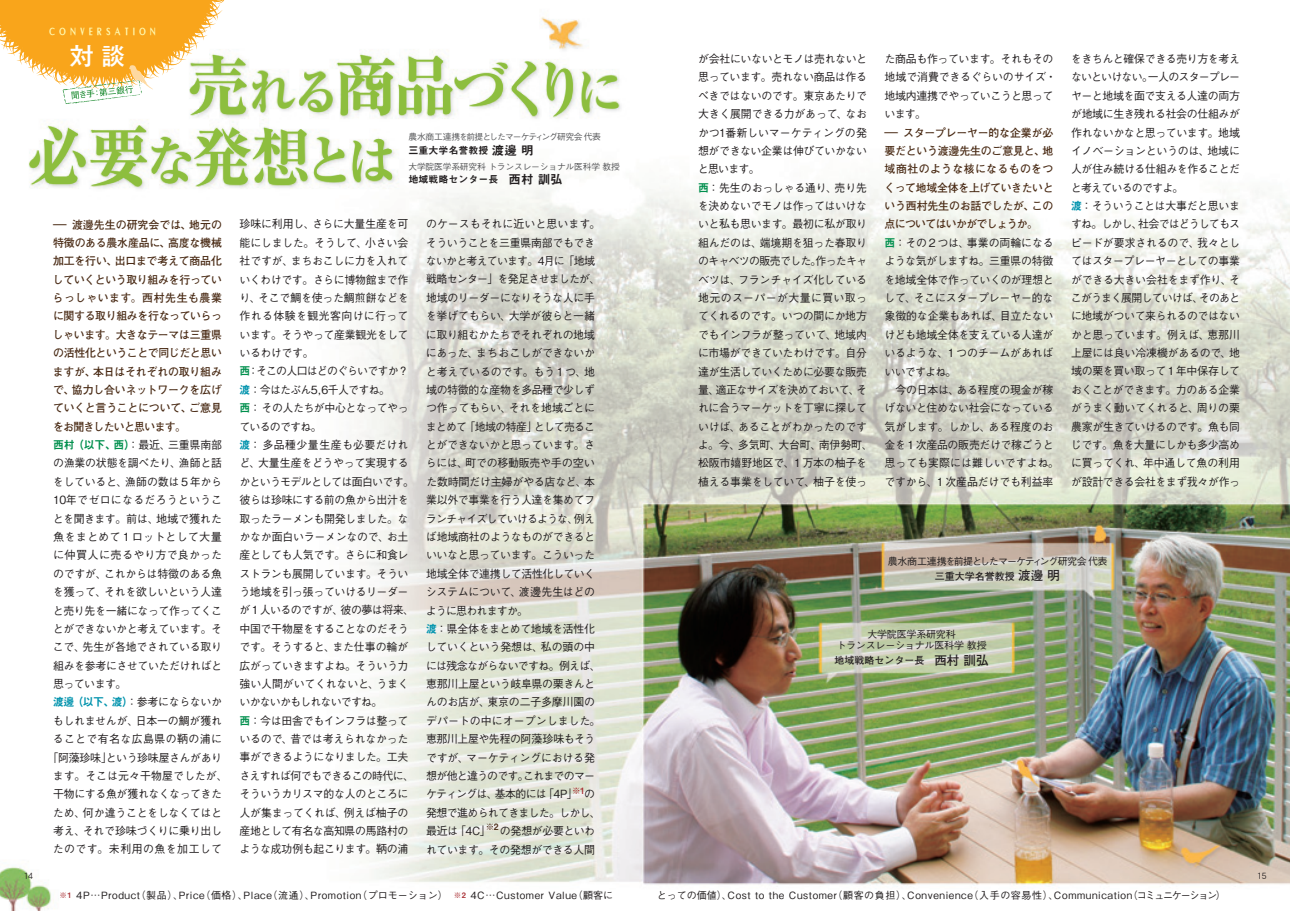
<style>
.page{position:relative;width:1290px;height:911px;background:#fff}
.page>*{position:absolute;margin:0;border:0;box-sizing:border-box;transform-origin:0 0}
.t1{font:65.75px "Ryumin Pro Ex Bold 90 pv RKSJ H";color:#8dbe3e;scale:.95 1}
.t2{font:52.88px "Ryumin Pro Ex Bold 90 pv RKSJ H";color:#8dbe3e;scale:.94 1}
.t3{font:500 23.75px "Gothic MB101 Pro";color:#fff}
.t4{font:13.75px "Banco Normal";letter-spacing:.34em;color:#fff8ae}
.t5{font:500 11.25px/18.4px "Gothic BBB Pr 6 N";letter-spacing:-.03em;color:#231f20}
.t6{font:700 11.25px/18.4px "Futo Go B101 Pr 6 N";letter-spacing:-.025em;color:#492a14;text-align:justify;scale:1.2 1}
.t7{font:700 11.25px/18.4px "Futo Go B101 Pro";letter-spacing:-.03em;color:#492a14;text-align:justify;scale:1.2 1}
.t8{font:500 11.25px "Gothic BBB Pr 6 N";letter-spacing:.04em;color:#231f20}
.t9{font:500 11.25px "Gothic BBB Pr 6 N";letter-spacing:.025em;color:#231f20}
.t10{font:500 11.25px "Gothic BBB Pr 6 N";letter-spacing:.005em;color:#231f20}
.t11{font:500 11.25px "Gothic BBB Pr 6 N";color:#231f20}
.t12{font:500 11.25px "Gothic BBB Pr 6 N";letter-spacing:.02em;color:#231f20}
.t13{font:500 10px "Gothic BBB Pro";letter-spacing:.06em;color:#231f20}
.t14{font:10px "Futo Go B101 Pro Bold 90 pv RKSJ H";color:#231f20}
.t15{font:10px "Midashi Go Pro MB31 90 pv RKSJ H";color:#231f20}
.t16{font:10px "Gothic BBB Pr 6 N Medium 90 pv RKSJ H";letter-spacing:-.09em;color:#231f20}
.t17{font:10px/11.2px "Gothic BBB Pr 6 N Medium 90 pv RKSJ H";letter-spacing:-.02em;color:#231f20;text-align:center}
.t18{font:8.75px "Gothic BBB Pr 6 N Medium 90 pv RKSJ H";letter-spacing:-.09em;color:#57585a}
.t19{font:8.75px "Gothic BBB Pr 6 N Medium 90 pv RKSJ H";letter-spacing:-.02em;color:#57585a}
.t20{font:8.75px "DFPHS Gothic CID W3";color:#231f20}
.s1{font-size:50px}
.s2{font-size:57.88px}
.s3{font-size:66.12px}
.s4{font-size:63.5px}
.s5{font-size:12.5px}
.s6{font-family:"Midashi Go Pr 6 N MB31";font-weight:400;color:#008f4d}
.s7{font-family:"Midashi Go Pr 6 N MB31";font-weight:400;color:#0093ad}
.s8{font-family:"Midashi Go Pr 6 N MB31";font-weight:400;font-size:7.5px;color:#a72b30}
</style>
<div class="page">
<img style="left:0;top:17px;width:1290px;height:894px">
<svg style="left:0;top:0;width:233px;height:105px"></svg>
<p class="t4" style="left:50px;top:23px;width:107px">conversation</p>
<h3 class="t3" style="left:70px;top:36px;width:57px">対 談</h3>
<h1 class="t1" style="left:187px;top:34px;width:461px">売<span class="s1">れる</span>商品<span class="s2">づくり</span><span class="s1">に</span></h1>
<h2 class="t2" style="left:27px;top:119px;width:395px"><span class="s3">必要</span>な<span class="s4">発想</span>とは</h2>
<p class="t18" style="left:408px;top:130px;width:194px">農水商工連携を前提としたマーケティング研究会 代表</p>
<p class="t19" style="left:408px;top:160px;width:213px">大学院医学系研究科 トランスレーショナル医科学 教授</p>
<p class="t15" style="left:408px;top:171px;width:156px">地域戦略センター長　<span class="s5">西村 訓弘</span></p>
<p class="t15" style="left:408px;top:142px;width:126px">三重大学名誉教授 <span class="s5">渡邊 明</span></p>
<p class="t6" style="left:53px;top:215px;width:142px">― 渡邊先生の研究会では、地元の特徴のある農水産品に、高度な機械加工を行い、出口まで考えて商品化していくという取り組みを行っていらっしゃいます。西村先生も農業に関する取り組みを行なっていらっしゃいます。大きなテーマは三重県の活性化ということで同じだと思いますが、本日はそれぞれの取り組みで、協力し合いネットワークを広げていくと言うことについて、ご意見をお聞きしたいと思います。</p>
<p class="t5" style="left:53px;top:435px;width:170px"><span class="s6">西村（以下、西）</span>：最近、三重県南部</p>
<p class="t5" style="left:53px;top:453px;width:170px">の漁業の状態を調べたり、漁師と話</p>
<p class="t5" style="left:53px;top:471px;width:171px">をしていると、漁師の数は５年から</p>
<p class="t9" style="left:53px;top:491px;width:171px">10年でゼロになるだろうというこ</p>
<p class="t5" style="left:53px;top:508px;width:171px">とを聞きます。前は、地域で獲れた</p>
<p class="t11" style="left:53px;top:528px;width:170px">魚をまとめて１ロットとして大量</p>
<p class="t12" style="left:53px;top:546px;width:171px">に仲買人に売るやり方で良かった</p>
<p class="t5" style="left:53px;top:563px;width:170px">のですが、これからは特徴のある魚</p>
<p class="t5" style="left:53px;top:582px;width:170px">を獲って、それを欲しいという人達</p>
<p class="t5" style="left:53px;top:600px;width:171px">と売り先を一緒になって作ってくこ</p>
<p class="t5" style="left:53px;top:619px;width:171px">とができないかと考えています。そ</p>
<p class="t5" style="left:53px;top:637px;width:171px">こで、先生が各地でされている取り</p>
<p class="t5" style="left:53px;top:655px;width:171px">組みを参考にさせていただければと</p>
<p class="t5" style="left:53px;top:674px;width:75px">思っています。</p>
<p class="t5" style="left:53px;top:692px;width:170px"><span class="s7">渡邊（以下、渡）</span>：参考にならないか</p>
<p class="t5" style="left:53px;top:710px;width:171px">もしれませんが、日本一の鯛が獲れ</p>
<p class="t8" style="left:53px;top:730px;width:171px">ることで有名な広島県の鞆の浦に</p>
<p class="t5" style="left:47px;top:747px;width:176px">「阿藻珍味」という珍味屋さんがあり</p>
<p class="t10" style="left:53px;top:766px;width:176px">ます。そこは元々干物屋でしたが、</p>
<p class="t5" style="left:53px;top:784px;width:170px">干物にする魚が獲れなくなってきた</p>
<p class="t5" style="left:53px;top:802px;width:171px">ため、何か違うことをしなくてはと</p>
<p class="t5" style="left:53px;top:821px;width:170px">考え、それで珍味づくりに乗り出し</p>
<p class="t8" style="left:53px;top:840px;width:171px">たのです。未利用の魚を加工して</p>
<p class="t5" style="left:239px;top:214px;width:176px">珍味に利用し、さらに大量生産を可能にしました。そうして、小さい会社ですが、まちおこしに力を入れていくわけです。さらに博物館まで作り、そこで鯛を使った鯛煎餅などを作れる体験を観光客向けに行っています。そうやって産業観光をしているわけです。<br><span class="s6">西</span>：そこの人口はどのぐらいですか？<span class="s7">渡</span>：今はたぶん5,6千人ですね。<br><span class="s6">西</span>： その人たちが中心となってやっているのですね。<br><span class="s7">渡</span>： 多品種少量生産も必要だけれど、大量生産をどうやって実現するかというモデルとしては面白いです。彼らは珍味にする前の魚から出汁を取ったラーメンも開発しました。なかなか面白いラーメンなので、お土産としても人気です。さらに和食レストランも展開しています。そういう地域を引っ張っていけるリーダーが１人いるのですが、彼の夢は将来、中国で干物屋をすることなのだそうです。そうすると、また仕事の輪が広がっていきますよね。そういう力強い人間がいてくれないと、うまくいかないかもしれないですね。<br><span class="s6">西</span>：今は田舎でもインフラは整っているので、昔では考えられなかった事ができるようになりました。工夫さえすれば何でもできるこの時代に、そういうカリスマ的な人のところに人が集まってくれば、例えば柚子の産地として有名な高知県の馬路村のような成功例も起こります。鞆の浦</p>
<p class="t5" style="left:426px;top:214px;width:176px">のケースもそれに近いと思います。そういうことを三重県南部でもできないかと考えています。4月に「地域戦略センター」を発足させましたが、地域のリーダーになりそうな人に手を挙げてもらい、大学が彼らと一緒に取り組むかたちでそれぞれの地域にあった、まちおこしができないかと考えているのです。もう１つ、地域の特徴的な産物を多品種で少しずつ作ってもらい、それを地域ごとにまとめて「地域の特産」として売ることができないかと思っています。さらには、町での移動販売や手の空いた数時間だけ主婦がやる店など、本業以外で事業を行う人達を集めてフランチャイズしていけるような、例えば地域商社のようなものができるといいなと思っています。こういった地域全体で連携して活性化していくシステムについて、渡邊先生はどのように思われますか。<br><span class="s7">渡</span>：県全体をまとめて地域を活性化していくという発想は、私の頭の中には残念ながらないですね。例えば、恵那川上屋という岐阜県の栗きんとんのお店が、東京の二子多摩川園のデパートの中にオープンしました。恵那川上屋や先程の阿藻珍味もそうですが、マーケティングにおける発想が他と違うのです。これまでのマーケティングは、基本的には「4P」<sup>※1</sup>の発想で進められてきました。しかし、最近は「4C」<sup>※2</sup> の発想が必要といわれています。その発想ができる人間</p>
<p class="t5" style="left:698px;top:49px;width:176px">が会社にいないとモノは売れないと思っています。売れない商品は作るべきではないのです。東京あたりで大きく展開できる力があって、なおかつ1番新しいマーケティングの発想ができない企業は伸びていかないと思います。<br><span class="s6">西</span>：先生のおっしゃる通り、売り先を決めないでモノは作ってはいけないと私も思います。最初に私が取り組んだのは、端境期を狙った春取りのキャベツの販売でした。作ったキャベツは、フランチャイズ化している地元のスーパーが大量に買い取ってくれるのです。いつの間にか地方でもインフラが整っていて、地域内に市場ができていたわけです。自分達が生活していくために必要な販売量、適正なサイズを決めておいて、それに合うマーケットを丁寧に探していけば、あることがわかったのですよ。今、多気町、大台町、南伊勢町、松阪市嬉野地区で、１万本の柚子を植える事業をしていて、柚子を使っ</p>
<p class="t5" style="left:884px;top:49px;width:173px">た商品も作っています。それもその地域で消費できるぐらいのサイズ・地域内連携でやっていこうと思っています。</p>
<p class="t7" style="left:884px;top:122px;width:142px">― スタープレーヤー的な企業が必要だという渡邊先生のご意見と、地域商社のような核になるものをつくって地域全体を上げていきたいという西村先生のお話でしたが、この点についてはいかがでしょうか。</p>
<p class="t5" style="left:884px;top:233px;width:176px"><span class="s6">西</span>：その２つは、事業の両輪になるような気がしますね。三重県の特徴を地域全体で作っていくのが理想として、そこにスタープレーヤー的な象徴的な企業もあれば、目立たないけども地域全体を支えている人達がいるような、１つのチームがあればいいですよね。<br>　今の日本は、ある程度の現金が稼げないと住めない社会になっている気がします。しかし、ある程度のお金を１次産品の販売だけで稼ごうと思っても実際には難しいですよね。ですから、１次産品だけでも利益率</p>
<p class="t5" style="left:1071px;top:49px;width:171px">をきちんと確保できる売り方を考えないといけない。一人のスタープレーヤーと地域を面で支える人達の両方が地域に生き残れる社会の仕組みが作れないかなと思っています。地域イノベーションというのは、地域に人が住み続ける仕組みを作ることだと考えているのですよ。<br><span class="s7">渡</span>：そういうことは大事だと思いますね。しかし、社会ではどうしてもスピードが要求されるので、我々としてはスタープレーヤーとしての事業ができる大きい会社をまず作り、そこがうまく展開していけば、そのあとに地域がついて来られるのではないかと思っています。例えば、恵那川上屋には良い冷凍機があるので、地域の栗を買い取って１年中保存しておくことができます。力のある企業がうまく動いてくれると、周りの栗農家が生きていけるのです。魚も同じです。魚を大量にしかも多少高めに買ってくれ、年中通して魚の利用が設計できる会社をまず我々が作っ</p>
<p class="t16" style="left:888px;top:553px;width:221px">農水商工連携を前提としたマーケティング研究会 代表</p>
<p class="t14" style="left:935px;top:568px;width:126px">三重大学名誉教授 <span class="s5">渡邊 明</span></p>
<p class="t17" style="left:836px;top:628px;width:152px">大学院医学系研究科<br>トランスレーショナル医科学 教授</p>
<p class="t14" style="left:834px;top:652px;width:156px">地域戦略センター長　<span class="s5">西村 訓弘</span></p>
<p class="t20" style="left:23px;top:871px;width:11px">14</p>
<p class="t20" style="left:1257px;top:871px;width:11px">15</p>
<p class="t13" style="left:60px;top:887px;width:555px"><span class="s8">※1</span> 4P…Product（製品）、Price（価格）、Place（流通）、Promotion（プロモーション）　<span class="s8">※2</span> 4C…Customer Value（顧客に</p>
<p class="t13" style="left:657px;top:887px;width:570px">とっての価値）、Cost to the Customer（顧客の負担）、Convenience（入手の容易性）、Communication（コミュニケーション）</p>
</div>
